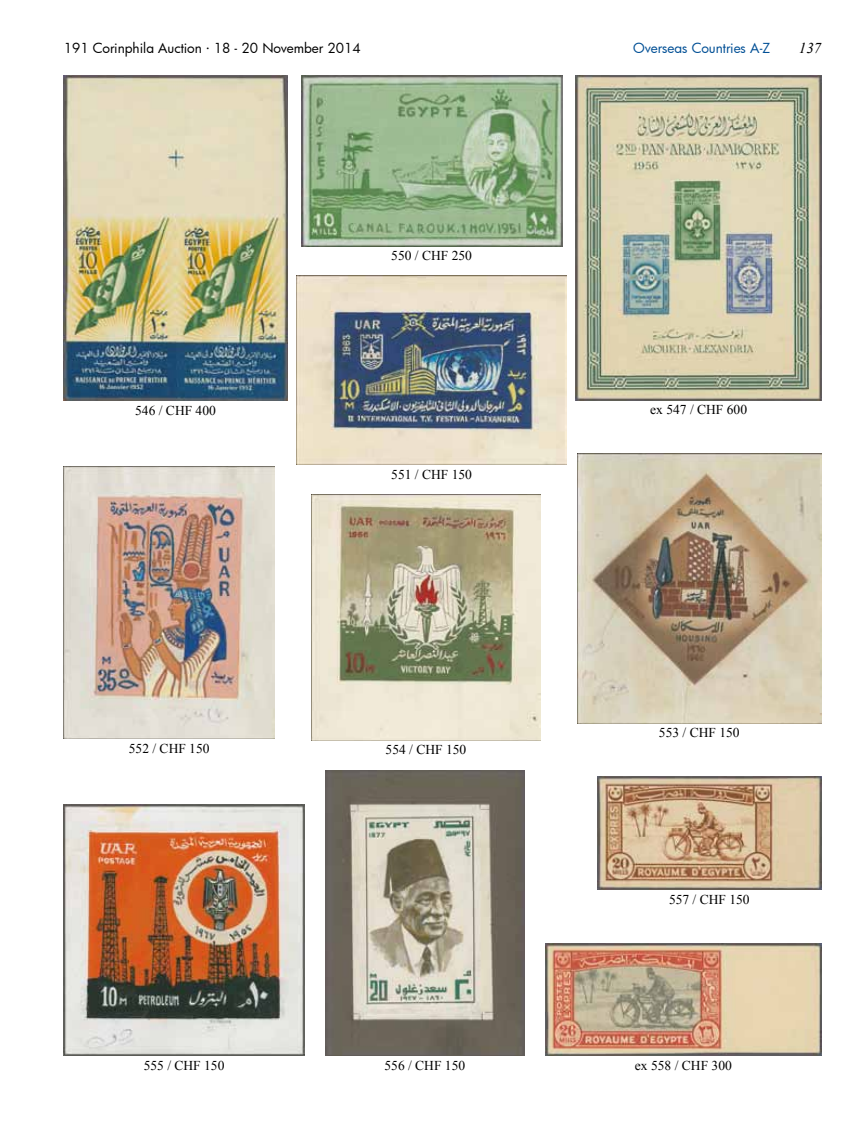
<style>
.page{position:relative;width:864px;height:1127px;background:#fff}
.page>*{position:absolute;margin:0;border:0;box-sizing:border-box;transform-origin:0 0}
.t1{font:italic 15px "Times New Roman";color:#000}
.t2{font:13.5px "Times New Roman";color:#000}
.t3{font:13.5px "Futura";color:#000}
.t4{font:13.5px "Futura";letter-spacing:-.005em;color:#004f95}
</style>
<div class="page">
<img style="left:64px;top:75px;width:223px;height:326px">
<img style="left:301px;top:75px;width:260px;height:171px">
<img style="left:575px;top:75px;width:246px;height:325px">
<img style="left:297px;top:276px;width:269px;height:188px">
<img style="left:64px;top:467px;width:210px;height:272px">
<img style="left:577px;top:454px;width:244px;height:269px">
<img style="left:311px;top:494px;width:229px;height:246px">
<img style="left:64px;top:805px;width:240px;height:251px">
<img style="left:325px;top:770px;width:199px;height:286px">
<img style="left:597px;top:776px;width:224px;height:113px">
<img style="left:545px;top:943px;width:276px;height:113px">
<p class="t3" style="left:64px;top:39px;width:298px">191 Corinphila Auction · 18 - 20 November 2014</p>
<p class="t4" style="left:633px;top:39px;width:138px">Overseas Countries A-Z</p>
<p class="t1" style="left:798px;top:38px;width:24px">137</p>
<p class="t2" style="left:135px;top:401px;width:82px">546 / CHF 400</p>
<p class="t2" style="left:129px;top:739px;width:82px">552 / CHF 150</p>
<p class="t2" style="left:391px;top:247px;width:82px">550 / CHF 250</p>
<p class="t2" style="left:391px;top:465px;width:82px">551 / CHF 150</p>
<p class="t2" style="left:385px;top:741px;width:82px">554 / CHF 150</p>
<p class="t2" style="left:144px;top:1056px;width:82px">555 / CHF 150</p>
<p class="t2" style="left:384px;top:1056px;width:82px">556 / CHF 150</p>
<p class="t2" style="left:650px;top:401px;width:98px">ex 547 / CHF 600</p>
<p class="t2" style="left:658px;top:724px;width:82px">553 / CHF 150</p>
<p class="t2" style="left:668px;top:890px;width:82px">557 / CHF 150</p>
<p class="t2" style="left:634px;top:1056px;width:98px">ex 558 / CHF 300</p>
</div>
